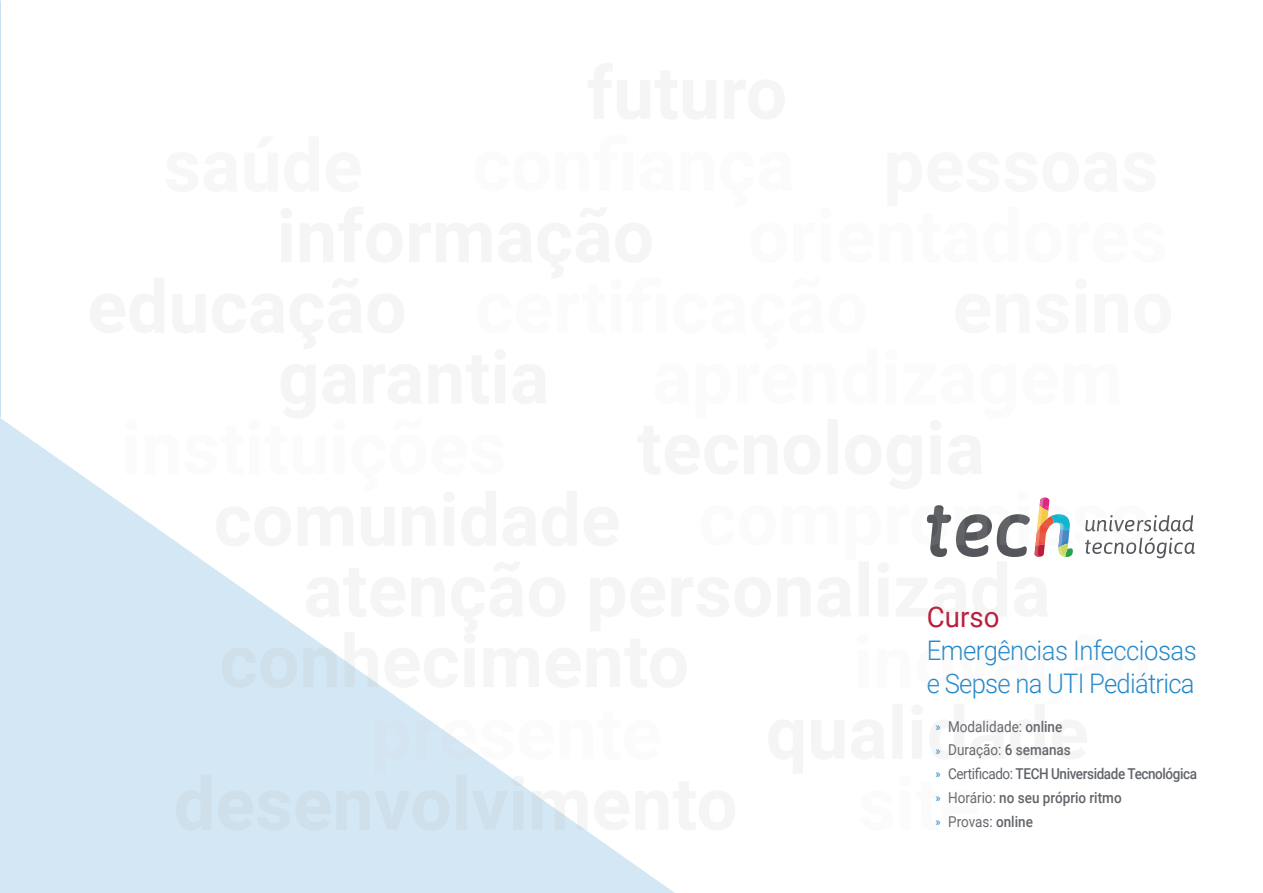
<style>
.page{position:relative;width:1263px;height:893px;background:#fff}
.page>*{position:absolute;margin:0;border:0;box-sizing:border-box;transform-origin:0 0}
.t1{font:28.5px "Roboto";color:#ba1e3c}
.t2{font:300 27px/33px "Roboto";letter-spacing:-.025em;color:#2488c9;scale:.95 1}
.t3{font:500 15px/23.7px "Roboto";letter-spacing:-.03em;color:#61646a;scale:.9 1}
.s1{font-weight:400;font-size:12px;color:#2488c9}
.s2{font-weight:400}
</style>
<div class="page">
<svg style="left:0;top:418px;width:675px;height:475px;background:#d9eaf5"></svg>
<svg style="left:306px;top:561px;width:369px;height:71px"></svg>
<svg style="left:222px;top:632px;width:453px;height:56px"></svg>
<svg style="left:176px;top:711px;width:499px;height:119px"></svg>
<svg style="left:90px;top:418px;width:1105px;height:142px"></svg>
<h1 class="t1" style="left:927px;top:597px;width:74px">Curso</h1>
<h2 class="t2" style="left:927px;top:633px;width:285px">Emergências Infecciosas e Sepse na UTI Pediátrica</h2>
<p class="t3" style="left:935px;top:714px;width:292px"><span class="s1">»</span> <span class="s2">Modalidade:</span> online<br><span class="s1">»</span> <span class="s2">Duração:</span> 6 semanas<br><span class="s1">»</span> <span class="s2">Certificado:</span> TECH Universidade Tecnológica <span class="s1">»</span> <span class="s2">Horário:</span> no seu próprio ritmo<br><span class="s1">»</span> <span class="s2">Provas:</span> online</p>
</div>
